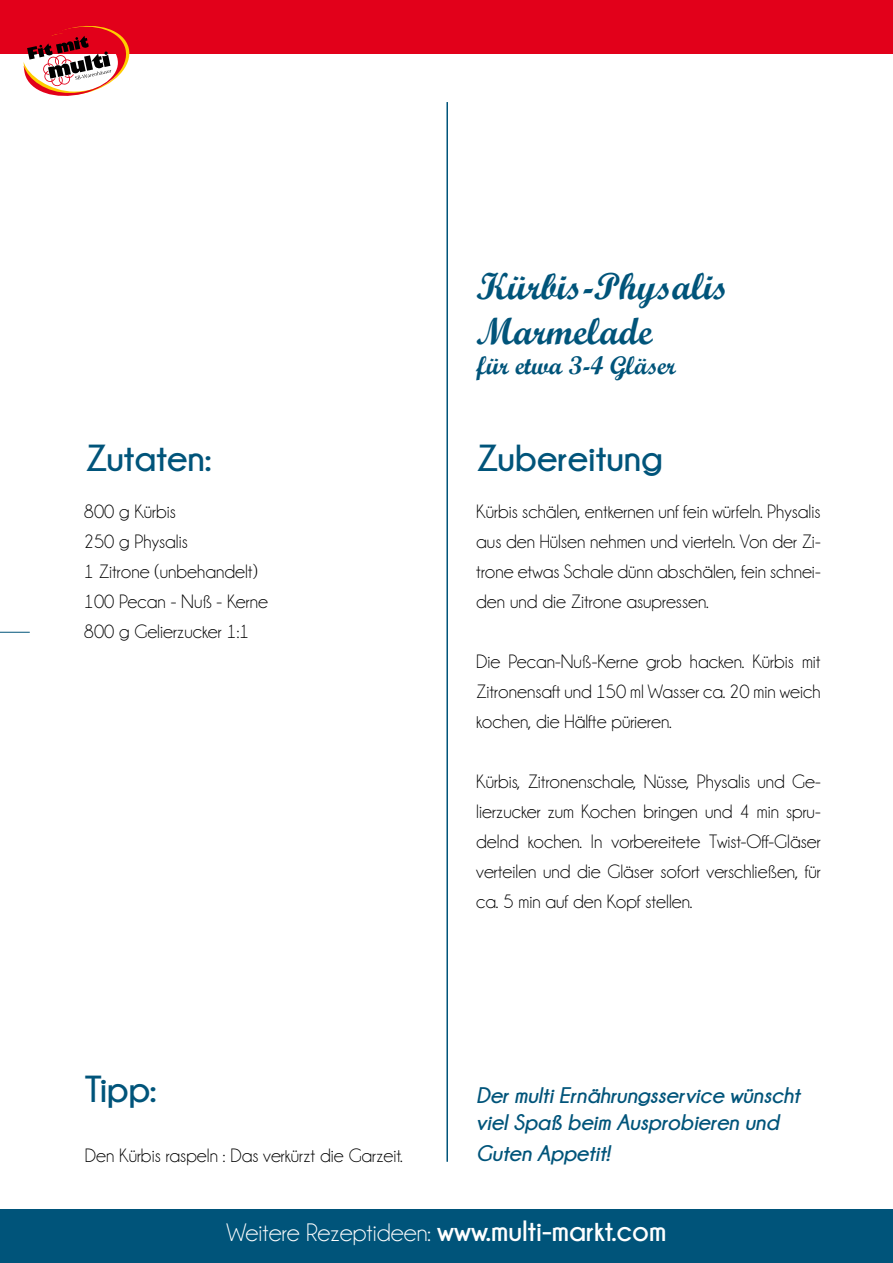
<style>
.page{position:relative;width:893px;height:1263px;background:#fff}
.page>*{position:absolute;margin:0;border:0;box-sizing:border-box;transform-origin:0 0}
.t1{font:700 37.5px "Champagne&Limousines";color:#00547a}
.t2{font:37.5px/45px "Script MT Bold";color:#00547a}
.t3{font:25.5px "Champagne&Limousines";color:#fff}
.t4{font:25.5px "Script MT Bold";color:#00547a}
.t5{font:italic 700 22.5px/27px "Champagne&Limousines";color:#00547a}
.t6{font:19.5px/30px "Champagne&Limousines";color:#000;text-align:justify}
.s1{font-weight:700;font-size:29.25px}
</style>
<div class="page">
<hr style="left:446px;top:102px;width:2px;height:1060px;background:#00547a">
<div style="left:0;top:0;width:893px;height:54px;background:#e2001a"></div>
<div style="left:0;top:1209px;width:893px;height:54px;background:#00547a"></div>
<hr style="left:0;top:632px;width:30px;height:1px;background:#00547a">
<svg style="left:24px;top:26px;width:106px;height:70px"></svg>
<h1 class="t2" style="left:476px;top:263px;width:253px">Kürbis-Physalis<br>Marmelade</h1>
<h2 class="t4" style="left:476px;top:350px;width:201px">für etwa 3-4 Gläser</h2>
<h1 class="t1" style="left:85px;top:437px;width:128px">Zutaten:</h1>
<h1 class="t1" style="left:476px;top:437px;width:188px">Zubereitung</h1>
<p class="t6" style="left:84px;top:496px;width:186px;text-align:left">800 g Kürbis<br>250 g Physalis<br>1 Zitrone (unbehandelt)<br>100 Pecan - Nuß - Kerne<br>800 g Gelierzucker 1:1</p>
<p class="t6" style="left:476px;top:496px;width:346px">Kürbis schälen, entkernen unf fein würfeln. Physalis aus den Hülsen nehmen und vierteln. Von der Zi&shy;trone etwas Schale dünn abschälen, fein schnei&shy;den und die Zitrone asupressen.</p>
<p class="t6" style="left:476px;top:646px;width:346px">Die Pecan-Nuß-Kerne grob hacken. Kürbis mit Zitronensaft und 150 ml Wasser ca. 20 min weich kochen, die Hälfte pürieren.</p>
<h1 class="t1" style="left:85px;top:1068px;width:73px">Tipp:</h1>
<p class="t6" style="left:85px;top:1140px;width:319px">Den Kürbis raspeln : Das verkürzt die Garzeit.</p>
<p class="t6" style="left:476px;top:766px;width:346px">Kürbis, Zitronenschale, Nüsse, Physalis und Ge&shy;lierzucker zum Kochen bringen und 4 min spru&shy;delnd kochen. In vorbereitete Twist-Off-Gläser verteilen und die Gläser sofort verschließen, für ca. 5 min auf den Kopf stellen.</p>
<p class="t5" style="left:476px;top:1082px;width:325px">Der multi Ernährungsservice wünscht viel Spaß beim Ausprobieren und</p>
<p class="t5" style="left:476px;top:1139px;width:135px">Guten Appetit!</p>
<h2 class="t3" style="left:227px;top:1220px;width:441px">Weitere Rezeptideen: <span class="s1">www.multi-markt.com</span></h2>
</div>
